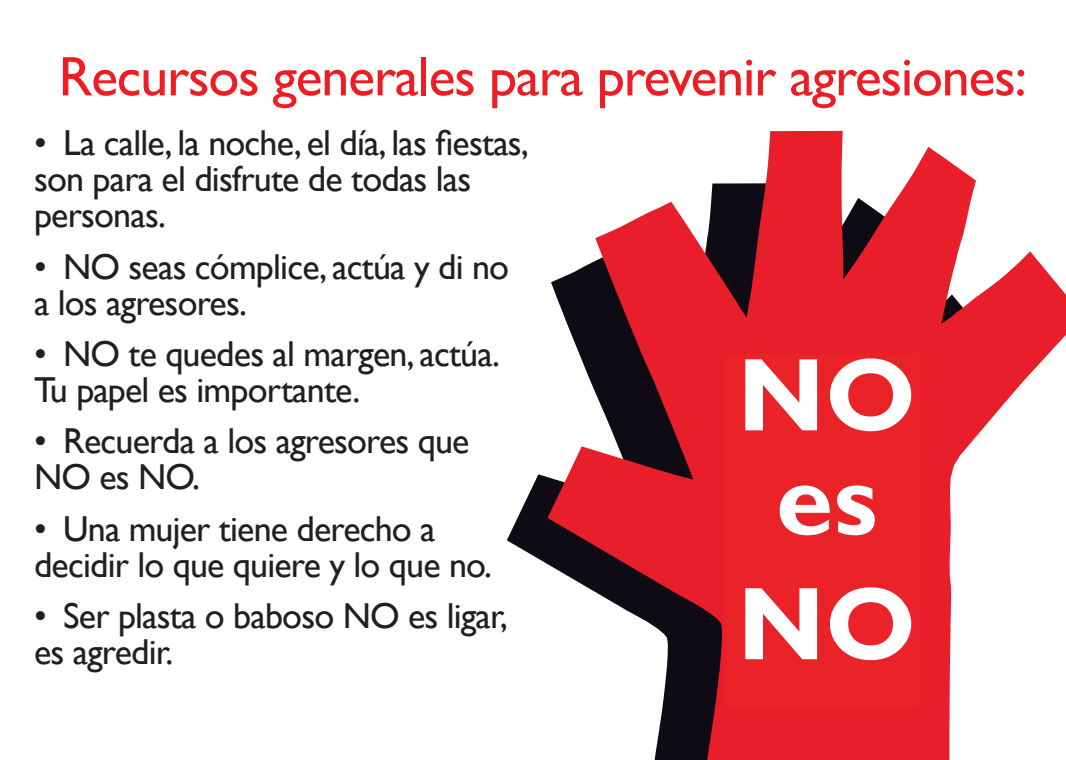
<style>
.page{position:relative;width:1066px;height:760px;background:#fff}
.page>*{position:absolute;margin:0;border:0;box-sizing:border-box;transform-origin:0 0}
.t1{font:700 104px "Gill Sans";color:#fff}
.t2{font:700 104px/144px "Calibri";color:#fff}
.t3{font:56px "Gill Sans";letter-spacing:-.02em;color:#ee1d23}
.List_Paragraph{font:36px/36px "Gill Sans";letter-spacing:-.02em;color:#231f20}
</style>
<div class="page">
<svg style="left:507px;top:474px;width:41px;height:91px;fill:#0e0b14"></svg>
<svg style="left:548px;top:131px;width:518px;height:629px"></svg>
<div style="left:726px;top:354px;width:192px;height:354px;background:#ea2328"></div>
<h2 class="t3" style="left:59px;top:44px;width:970px">Recursos generales para prevenir agresiones:</h2>
<p class="List_Paragraph" style="left:34px;top:126px;width:496px">• La calle, la noche, el día, las fiestas, son para el disfrute de todas las personas.</p>
<p class="List_Paragraph" style="left:34px;top:249px;width:477px">• NO seas cómplice, actúa y di no a los agresores.</p>
<p class="List_Paragraph" style="left:34px;top:336px;width:467px">• NO te quedes al margen, actúa.<br>Tu papel es importante.</p>
<p class="List_Paragraph" style="left:34px;top:424px;width:437px">• Recuerda a los agresores que<br>NO es NO.</p>
<p class="List_Paragraph" style="left:34px;top:511px;width:460px">• Una mujer tiene derecho a decidir lo que quiere y lo que no.</p>
<p class="List_Paragraph" style="left:34px;top:599px;width:475px">• Ser plasta o baboso NO es ligar, es agredir.</p>
<p class="t1" style="left:737px;top:332px;width:180px">NO</p>
<p class="t1" style="left:776px;top:436px;width:103px">es</p>
<p class="t2" style="left:746px;top:465px;width:141px">es<br>NO</p>
<p class="t1" style="left:737px;top:561px;width:180px">NO</p>
</div>
